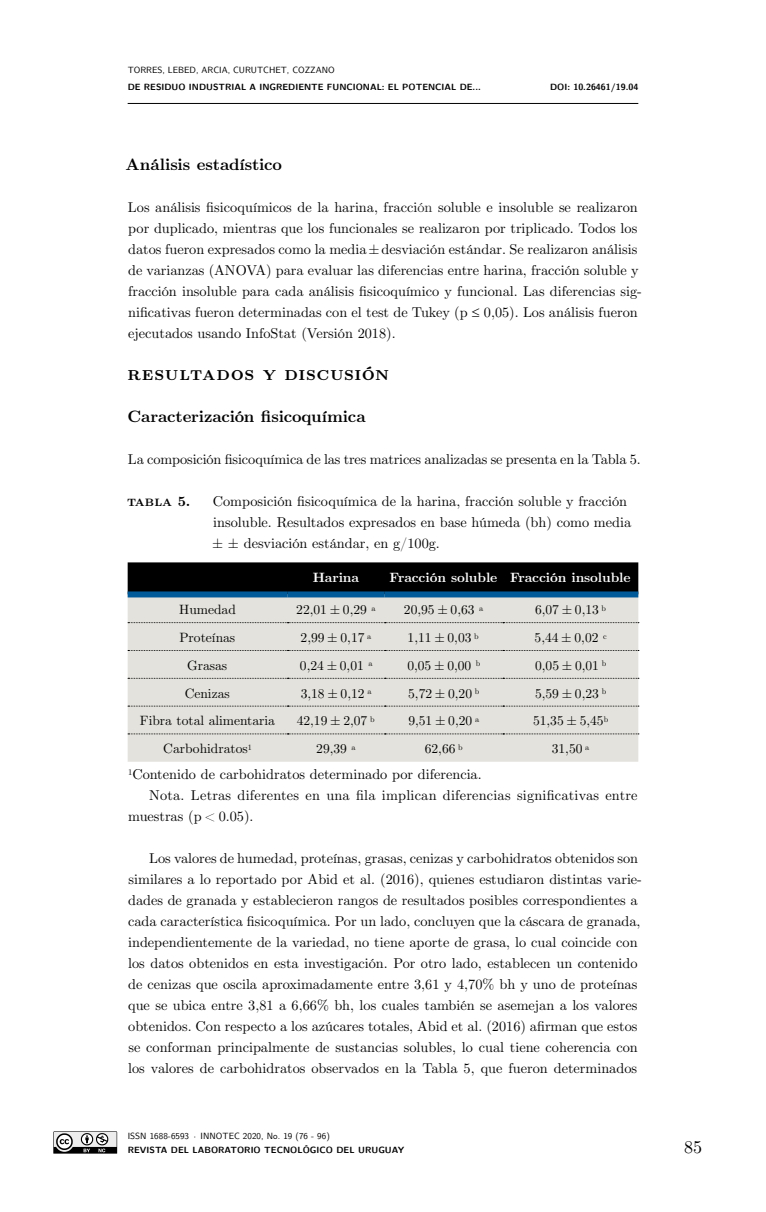
<style>
.page{position:relative;width:766px;height:1212px;background:#fff}
.page>*{position:absolute;margin:0;border:0;box-sizing:border-box;transform-origin:0 0}
._04_SUBTÍTULO_1{font:700 19.2px "CMU Serif";letter-spacing:.025em;color:#000}
.t1{font:18px "CMU Serif";color:#000}
._05_SUBTÍTULO_2{font:700 16.5px "CMU Serif";color:#000}
._02_TEXTO_NORMAL{font:14.25px/21px "CMU Serif";color:#000}
._01_TEXTO_PRIMER{font:14.25px/21px "CMU Serif";color:#000}
._17_CUADRO_TÍTULO{font:14.25px/21px "CMU Serif";color:#000}
._17_CUADRO_TÍTULO-2{font:700 14.25px "CMU Serif";color:#000}
._18_CUADRO_TEXTO{font:13.5px "CMU Serif";color:#000}
._18_CUADRO_CABEZALES{font:700 13.5px "CMU Serif";color:#fff}
.t2{font:700 9px "CMU Sans Serif";color:#000}
.t3{font:9px "CMU Sans Serif";color:#000}
.s1{color:#222}
</style>
<div class="page">
<hr style="left:128px;top:103px;width:510px;height:1px;background:#000">
<svg style="left:53px;top:1131px;width:64px;height:22px"></svg>
<div style="left:128px;top:562px;width:510px;height:29px;background:#000"></div>
<div style="left:128px;top:597px;width:510px;height:165px;background:#e3e2dc"></div>
<svg style="left:128px;top:622px;width:510px;height:1px"></svg>
<svg style="left:128px;top:650px;width:510px;height:1px"></svg>
<svg style="left:128px;top:678px;width:510px;height:1px"></svg>
<svg style="left:128px;top:706px;width:510px;height:1px"></svg>
<svg style="left:128px;top:733px;width:510px;height:1px"></svg>
<div style="left:128px;top:591px;width:159px;height:6px;background:#005a9a"></div>
<div style="left:287px;top:591px;width:97px;height:6px;background:#005a9a"></div>
<div style="left:384px;top:591px;width:119px;height:6px;background:#005a9a"></div>
<div style="left:503px;top:591px;width:135px;height:6px;background:#005a9a"></div>
<p class="t3" style="left:128px;top:62px;width:208px">TORRES, LEBED, ARCIA, CURUTCHET, COZZANO</p>
<p class="t2" style="left:128px;top:79px;width:354px">DE RESIDUO INDUSTRIAL A INGREDIENTE FUNCIONAL: EL POTENCIAL DE...</p>
<p class="t2" style="left:550px;top:79px;width:90px">DOI: 10.26461/19.04</p>
<p class="_05_SUBTÍTULO_2" style="left:125px;top:151px;width:158px">Análisis estadístico</p>
<p class="_01_TEXTO_PRIMER" style="left:128px;top:196px;width:515px">Los análisis fisicoquímicos de la harina, fracci<span class="s1">ón</span> soluble e insoluble se realizaron por duplicado, mientras que los funcionales se realizaron por triplicado. Todos los datos fueron expresados como la media ± desviación estándar. Se realizaron análisis de varianzas (ANOVA) para evaluar las diferencias entre harina, fracción soluble y fracción insoluble para cada análisis fisicoquímico y funcional. Las diferencias sig&shy;nificativas fueron determinadas con el test de Tukey (p ≤ 0,05). Los análisis fueron ejecutados usando InfoStat (Versión 2018).</p>
<p class="_04_SUBTÍTULO_1" style="left:127px;top:358px;width:263px">Resultados y Discusión</p>
<p class="_05_SUBTÍTULO_2" style="left:127px;top:403px;width:240px">Caracterización fisicoquímica</p>
<p class="_01_TEXTO_PRIMER" style="left:128px;top:448px;width:514px">La composición fisicoquímica de las tres matrices analizadas se presenta en la Tabla 5.</p>
<p class="_17_CUADRO_TÍTULO-2" style="left:127px;top:490px;width:65px">Tabla 5.</p>
<p class="_17_CUADRO_TÍTULO" style="left:212px;top:490px;width:420px">Composición fisicoquímica de la harina, fracción soluble y fracción insoluble. Resultados expresados en base húmeda (bh) como media ± ± desviación estándar, en g/100g.</p>
<p class="_18_CUADRO_CABEZALES" style="left:313px;top:567px;width:48px">Harina</p>
<p class="_18_CUADRO_CABEZALES" style="left:389px;top:567px;width:109px">Fracción soluble</p>
<p class="_18_CUADRO_CABEZALES" style="left:510px;top:567px;width:122px">Fracción insoluble</p>
<p class="_18_CUADRO_TEXTO" style="left:179px;top:599px;width:58px">Humedad</p>
<p class="_18_CUADRO_TEXTO" style="left:296px;top:599px;width:81px">22,01 ± 0,29 <sup>a</sup></p>
<p class="_18_CUADRO_TEXTO" style="left:404px;top:599px;width:81px">20,95 ± 0,63 <sup>a</sup></p>
<p class="_18_CUADRO_TEXTO" style="left:535px;top:599px;width:73px">6,07 ± 0,13 <sup>b</sup></p>
<p class="_18_CUADRO_TEXTO" style="left:179px;top:627px;width:57px">Proteínas</p>
<p class="_18_CUADRO_TEXTO" style="left:300px;top:627px;width:72px">2,99 ± 0,17 <sup>a</sup></p>
<p class="_18_CUADRO_TEXTO" style="left:407px;top:627px;width:73px">1,11 ± 0,03 <sup>b</sup></p>
<p class="_18_CUADRO_TEXTO" style="left:534px;top:627px;width:73px">5,44 ± 0,02 <sup>c</sup></p>
<p class="_18_CUADRO_TEXTO" style="left:187px;top:655px;width:42px">Grasas</p>
<p class="_18_CUADRO_TEXTO" style="left:300px;top:655px;width:74px">0,24 ± 0,01 <sup>a</sup></p>
<p class="_18_CUADRO_TEXTO" style="left:407px;top:655px;width:74px">0,05 ± 0,00 <sup>b</sup></p>
<p class="_18_CUADRO_TEXTO" style="left:535px;top:655px;width:73px">0,05 ± 0,01 <sup>b</sup></p>
<p class="_18_CUADRO_TEXTO" style="left:185px;top:683px;width:47px">Cenizas</p>
<p class="_18_CUADRO_TEXTO" style="left:300px;top:683px;width:72px">3,18 ± 0,12 <sup>a</sup></p>
<p class="_18_CUADRO_TEXTO" style="left:408px;top:683px;width:73px">5,72 ± 0,20 <sup>b</sup></p>
<p class="_18_CUADRO_TEXTO" style="left:535px;top:683px;width:73px">5,59 ± 0,23 <sup>b</sup></p>
<p class="_18_CUADRO_TEXTO" style="left:140px;top:711px;width:137px">Fibra total alimentaria</p>
<p class="_18_CUADRO_TEXTO" style="left:296px;top:711px;width:79px">42,19 ± 2,07 <sup>b</sup></p>
<p class="_18_CUADRO_TEXTO" style="left:408px;top:711px;width:72px">9,51 ± 0,20 <sup>a</sup></p>
<p class="_18_CUADRO_TEXTO" style="left:533px;top:711px;width:77px">51,35 ± 5,45<sup>b</sup></p>
<p class="_18_CUADRO_TEXTO" style="left:163px;top:738px;width:90px">Carbohidratos<sup>1</sup></p>
<p class="_18_CUADRO_TEXTO" style="left:316px;top:738px;width:41px">29,39 <sup>a</sup></p>
<p class="_18_CUADRO_TEXTO" style="left:424px;top:738px;width:39px">62,66 <sup>b</sup></p>
<p class="_18_CUADRO_TEXTO" style="left:551px;top:738px;width:39px">31,50 <sup>a</sup></p>
<p class="_02_TEXTO_NORMAL" style="left:128px;top:763px;width:355px"><sup>1</sup>Contenido de carbohidratos determinado por diferencia.</p>
<p class="_02_TEXTO_NORMAL" style="left:128px;top:784px;width:510px;text-indent:21px">Nota. Letras diferentes en una fila implican diferencias significativas entre muestras (p &lt; 0.05).</p>
<p class="_02_TEXTO_NORMAL" style="left:128px;top:847px;width:515px;text-indent:21px">Los valores de humedad, proteínas, grasas, cenizas y carbohidratos obtenidos son similares a lo reportado por Abid et al. (2016), quienes estudiaron distintas varie&shy;dades de granada y establecieron rangos de resultados posibles correspondientes a cada característica fisicoquímica. Por un lado, concluyen que la cáscara de granada, independientemente de la variedad, no tiene aporte de grasa, lo cual coincide con los datos obtenidos en esta investigación. Por otro lado, establecen un contenido de cenizas que oscila aproximadamente entre 3,61 y 4,70% bh y uno de proteínas que se ubica entre 3,81 a 6,66% bh, los cuales también se asemejan a los valores obtenidos. Con respecto a los azúcares totales, Abid et al. (2016) afirman que estos se conforman principalmente de sustancias solubles, lo cual tiene coherencia con los valores de carbohidratos observados en la Tabla 5, que fueron determinados</p>
<p class="t3" style="left:128px;top:1128px;width:204px">ISSN 1688-6593 · INNOTEC 2020, No. 19 (76 - 96)</p>
<p class="t2" style="left:128px;top:1142px;width:278px">REVISTA DEL LABORATORIO TECNOLÓGICO DEL URUGUAY</p>
<p class="t1" style="left:683px;top:1133px;width:20px">85</p>
</div>
